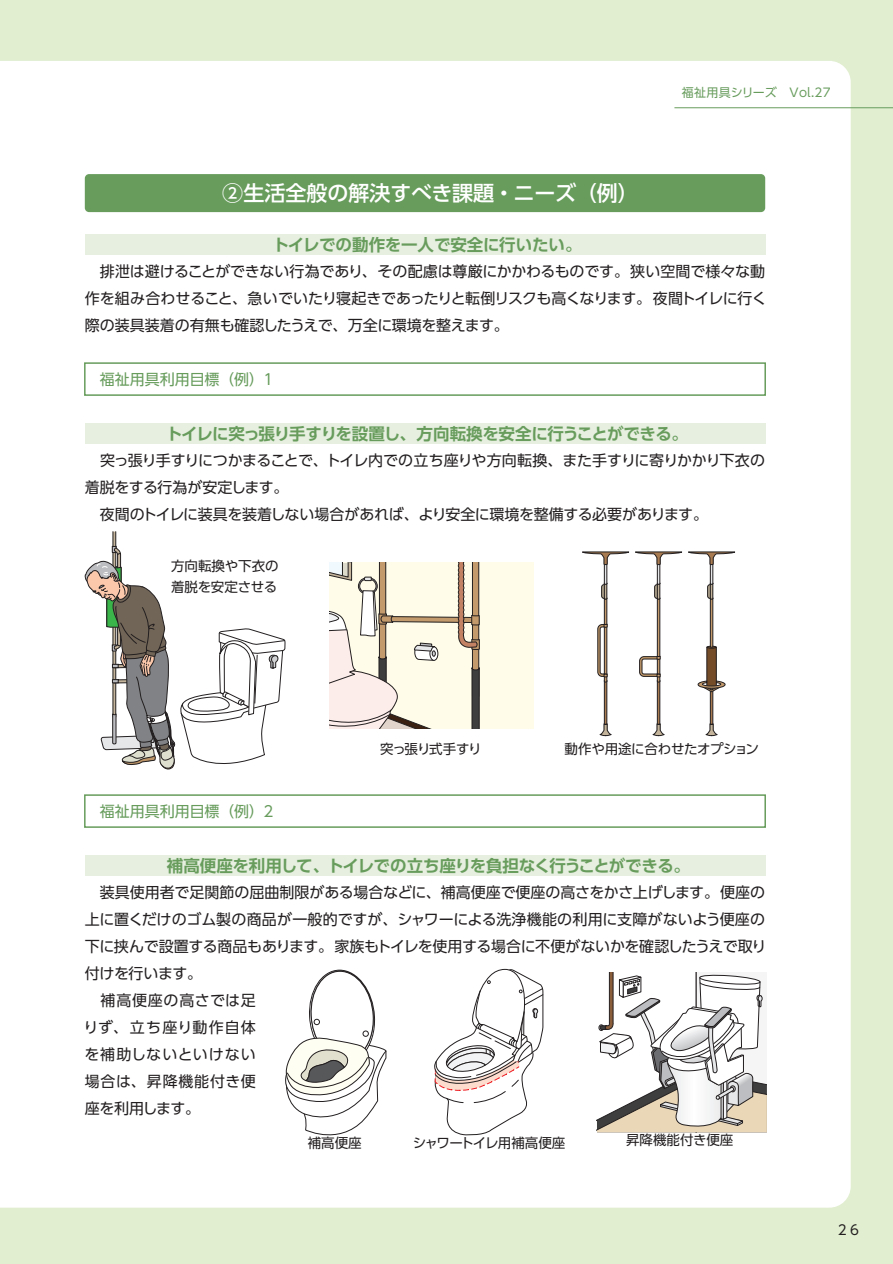
<style>
.page{position:relative;width:893px;height:1264px;background:#e1eed0}
.page>*{position:absolute;margin:0;border:0;box-sizing:border-box;transform-origin:0 0}
.t1{font:500 21px "UD Shin Go Pro";color:#fff}
.t2{font:700 16.5px "UD Shin Go Pro De";letter-spacing:-.02em;color:#679c5c}
.t3{font:15px/27px "UD Shin Go Pro";letter-spacing:-.01em;color:#231f20}
.t4{font:15px "UD Shin Go Pro";color:#679c5c}
.t5{font:13.5px/21px "UD Shin Go Pro";letter-spacing:-.015em;color:#231f20}
.t6{font:13.5px "UD Shin Go Pro";letter-spacing:-.045em;color:#231f20}
.t7{font:13.5px "UD Shin Go Pro";letter-spacing:-.09em;color:#231f20}
.t8{font:12px "UD Shin Go Pro";letter-spacing:.025em;color:#679c5c}
</style>
<div class="page">
<div style="left:0;top:61px;width:851px;height:1147px;background:#fff"></div>
<hr style="left:674px;top:107px;width:219px;height:1px;background:#679c5c">
<div style="left:85px;top:174px;width:680px;height:38px;background:#679c5c;border-radius:4px"></div>
<div style="left:85px;top:234px;width:680px;height:21px;background:#e7efe0"></div>
<div style="left:84px;top:362px;width:682px;height:34px;border:2px solid #679c5c"></div>
<div style="left:85px;top:423px;width:680px;height:21px;background:#e7efe0"></div>
<div style="left:84px;top:794px;width:682px;height:34px;border:2px solid #679c5c"></div>
<div style="left:85px;top:855px;width:680px;height:21px;background:#e7efe0"></div>
<svg style="left:284px;top:970px;width:103px;height:178px;background:#e9e9e7"></svg>
<svg style="left:597px;top:972px;width:170px;height:160px;background:#d8d5d2"></svg>
<svg style="left:329px;top:563px;width:205px;height:166px;background:#ebe5d4"></svg>
<svg style="left:582px;top:551px;width:47px;height:185px;background:#eceae8"></svg>
<svg style="left:635px;top:551px;width:47px;height:185px;background:#eceae9"></svg>
<svg style="left:688px;top:551px;width:47px;height:185px;background:#e8e5e2"></svg>
<svg style="left:85px;top:531px;width:201px;height:242px;background:#dedddb"></svg>
<svg style="left:433px;top:969px;width:110px;height:167px;background:#eceaea"></svg>
<p class="t8" style="left:682px;top:82px;width:150px">福祉用具シリーズ　Vol.27</p>
<h1 class="t1" style="left:222px;top:176px;width:418px">②生活全般の解決すべき課題・ニーズ（例）</h1>
<p class="t2" style="left:273px;top:231px;width:310px">トイレでの動作を一人で安全に行いたい。</p>
<p class="t3" style="left:85px;top:257px;width:683px;text-align:justify">　排泄は避けることができない行為であり、その配慮は尊厳にかかわるものです。狭い空間で様々な動作を組み合わせること、急いでいたり寝起きであったりと転倒リスクも高くなります。夜間トイレに行く際の装具装着の有無も確認したうえで、万全に環境を整えます。</p>
<p class="t4" style="left:85px;top:367px;width:190px">　福祉用具利用目標（例）1</p>
<p class="t2" style="left:166px;top:420px;width:523px">トイレに突っ張り手すりを設置し、方向転換を安全に行うことができる。</p>
<p class="t3" style="left:85px;top:446px;width:682px">　突っ張り手すりにつかまることで、トイレ内での立ち座りや方向転換、また手すりに寄りかかり下衣の着脱をする行為が安定します。<br>　夜間のトイレに装具を装着しない場合があれば、より安全に環境を整備する必要があります。</p>
<p class="t5" style="left:171px;top:555px;width:109px">方向転換や下衣の着脱を安定させる</p>
<p class="t7" style="left:380px;top:738px;width:103px">突っ張り式手すり</p>
<p class="t5" style="left:565px;top:738px;width:196px">動作や用途に合わせたオプション</p>
<p class="t4" style="left:85px;top:799px;width:190px">　福祉用具利用目標（例）2</p>
<p class="t2" style="left:167px;top:852px;width:525px">補高便座を利用して、トイレでの立ち座りを負担なく行うことができる。</p>
<p class="t3" style="left:84px;top:878px;width:684px">　装具使用者で足関節の屈曲制限がある場合などに、補高便座で便座の高さをかさ上げします。便座の上に置くだけのゴム製の商品が一般的ですが、シャワーによる洗浄機能の利用に支障がないよう便座の下に挟んで設置する商品もあります。家族もトイレを使用する場合に不便がないかを確認したうえで取り付けを行います。<br>　補高便座の高さでは足<br>りず、立ち座り動作自体<br>を補助しないといけない<br>場合は、昇降機能付き便<br>座を利用します。</p>
<p class="t5" style="left:308px;top:1132px;width:56px">補高便座</p>
<p class="t6" style="left:413px;top:1132px;width:154px">シャワートイレ用補高便座</p>
<p class="t5" style="left:626px;top:1129px;width:109px">昇降機能付き便座</p>
<p class="t5" style="left:838px;top:1219px;width:23px">26</p>
</div>
